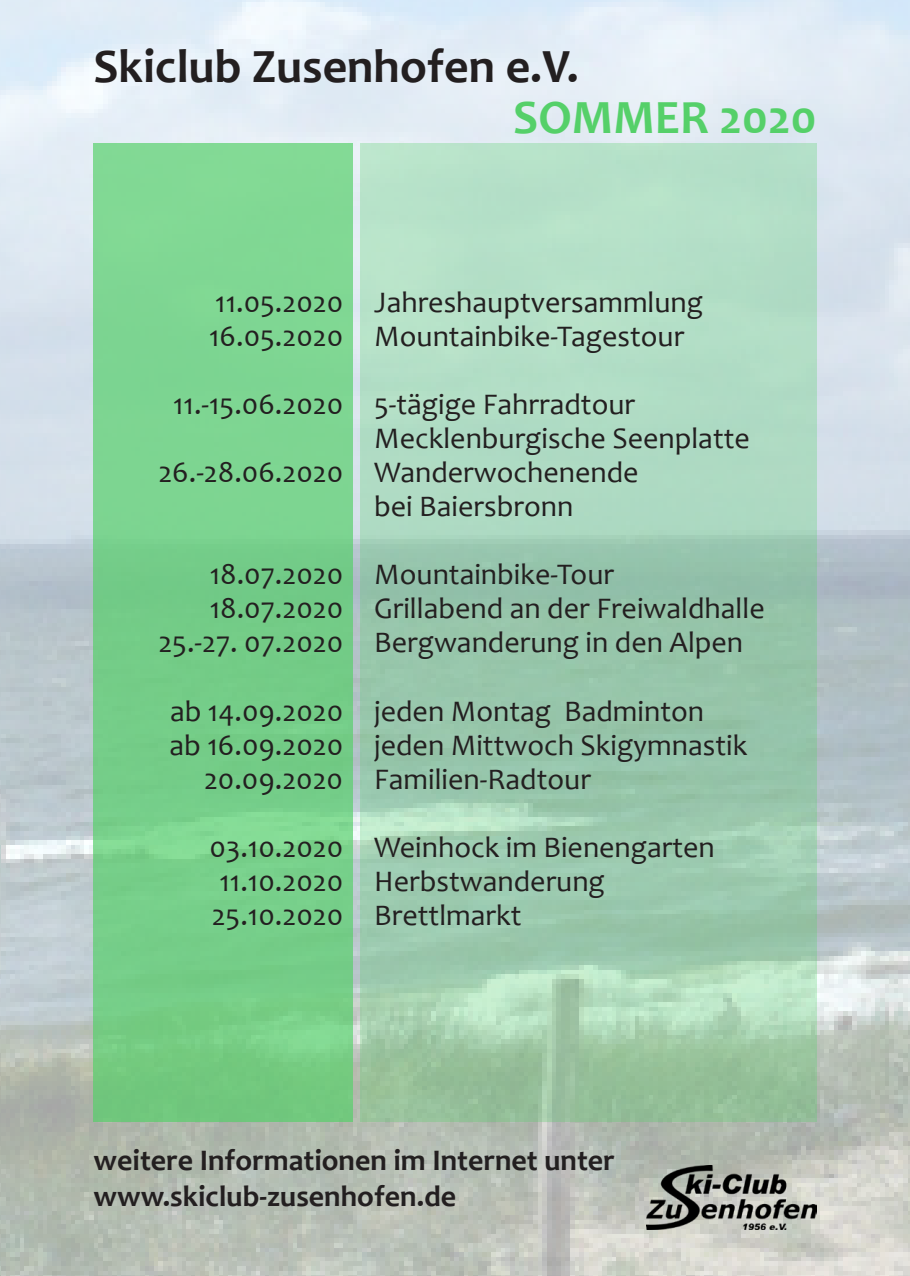
<style>
.page{position:relative;width:910px;height:1276px;background:#fff}
.page>*{position:absolute;margin:0;border:0;box-sizing:border-box;transform-origin:0 0}
.t1{font:700 48px "Candara";color:#231f20}
.t2{font:700 48px "Candara";color:#55d069}
.t3{font:30px/33.9px "Candara";color:#231f20}
.t4{font:700 30px "Candara";color:#231f20}
</style>
<div class="page">
<img style="left:0;top:0;width:910px;height:1276px">
<div style="left:94px;top:144px;width:259px;height:977px;background:linear-gradient(to bottom,#80d895,#72ca83)"></div>
<svg style="left:360px;top:144px;width:456px;height:977px;background:#a4d1b6"></svg>
<img style="left:646px;top:1165px;width:170px;height:64px">
<p class="t1" style="left:94px;top:36px;width:487px">Skiclub Zusenhofen e.V.</p>
<p class="t2" style="left:513px;top:87px;width:305px">SOMMER 2020</p>
<p class="t3" style="left:215px;top:285px;width:129px">11.05.2020</p>
<p class="t3" style="left:209px;top:319px;width:136px">16.05.2020</p>
<p class="t3" style="left:173px;top:387px;width:172px">11.-15.06.2020</p>
<p class="t3" style="left:158px;top:455px;width:186px">26.-28.06.2020</p>
<p class="t3" style="left:210px;top:557px;width:135px">18.07.2020</p>
<p class="t3" style="left:210px;top:591px;width:135px">18.07.2020</p>
<p class="t3" style="left:158px;top:625px;width:186px">25.-27. 07.2020</p>
<p class="t3" style="left:170px;top:693px;width:175px">ab 14.09.2020</p>
<p class="t3" style="left:169px;top:727px;width:175px">ab 16.09.2020</p>
<p class="t3" style="left:204px;top:761px;width:141px">20.09.2020</p>
<p class="t3" style="left:209px;top:829px;width:135px">03.10.2020</p>
<p class="t3" style="left:219px;top:863px;width:125px">11.10.2020</p>
<p class="t3" style="left:212px;top:897px;width:133px">25.10.2020</p>
<p class="t3" style="left:374px;top:285px;width:330px">Jahreshauptversammlung</p>
<p class="t3" style="left:374px;top:319px;width:312px">Mountainbike-Tagestour</p>
<p class="t3" style="left:374px;top:387px;width:263px">5-tägige Fahrradtour</p>
<p class="t3" style="left:374px;top:421px;width:377px">Mecklenburgische Seenplatte</p>
<p class="t3" style="left:374px;top:455px;width:266px">Wanderwochenende bei Baiersbronn</p>
<p class="t3" style="left:374px;top:557px;width:241px">Mountainbike-Tour</p>
<p class="t3" style="left:374px;top:591px;width:392px">Grillabend an der Freiwaldhalle</p>
<p class="t3" style="left:374px;top:625px;width:370px">Bergwanderung in den Alpen</p>
<p class="t3" style="left:374px;top:693px;width:331px">jeden Montag Badminton</p>
<p class="t3" style="left:374px;top:727px;width:375px">jeden Mittwoch Skigymnastik</p>
<p class="t3" style="left:374px;top:761px;width:218px">Familien-Radtour</p>
<p class="t3" style="left:374px;top:829px;width:342px">Weinhock im Bienengarten</p>
<p class="t3" style="left:374px;top:863px;width:232px">Herbstwanderung</p>
<p class="t3" style="left:374px;top:897px;width:149px">Brettlmarkt</p>
<p class="t4" style="left:94px;top:1141px;width:523px">weitere Informationen im Internet unter</p>
<p class="t4" style="left:94px;top:1177px;width:364px">www.skiclub-zusenhofen.de</p>
</div>
